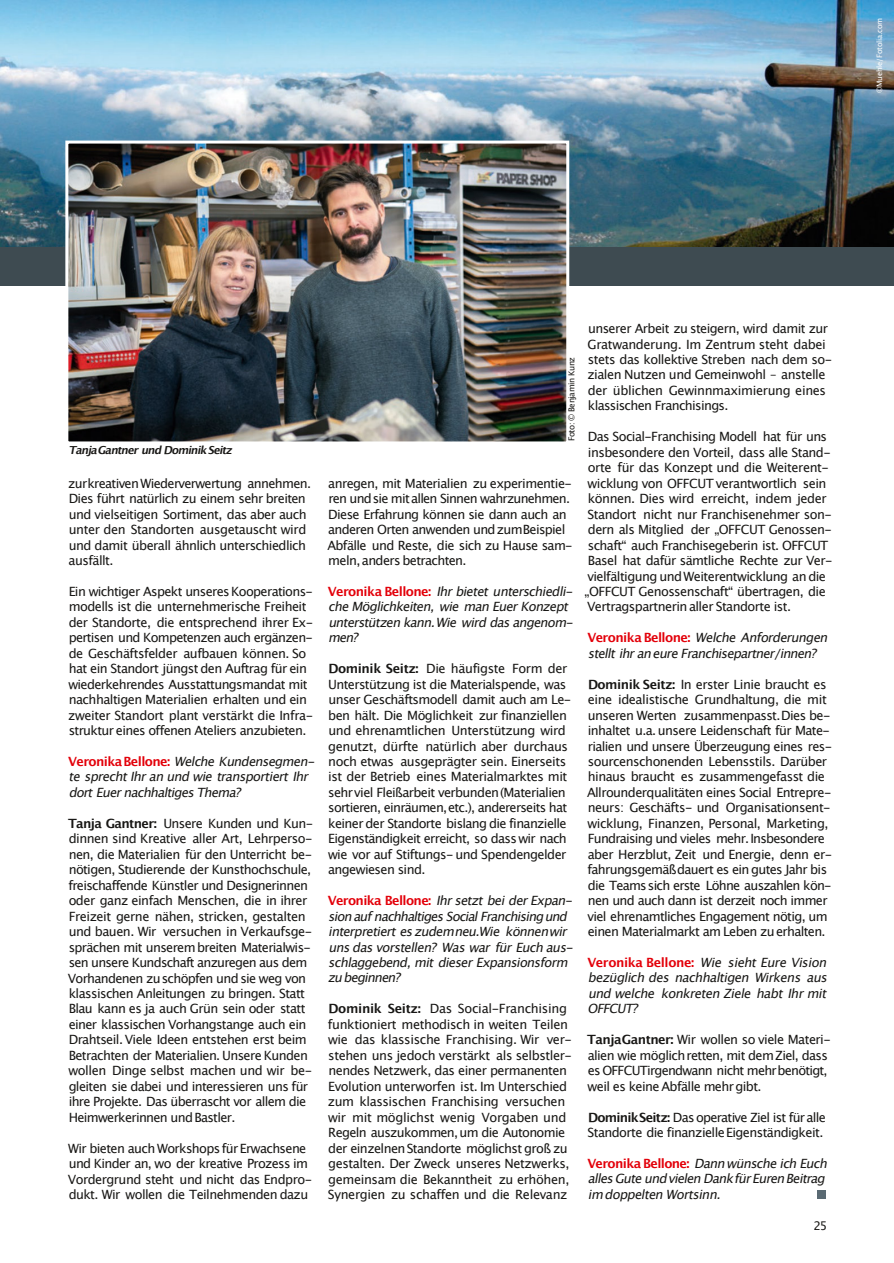
<style>
.page{position:relative;width:894px;height:1263px;background:#fff}
.page>*{position:absolute;margin:0;border:0;box-sizing:border-box;transform-origin:0 0}
.t1{font:12.75px/15.5px "Lucida Grande";letter-spacing:-.045em;color:#181715}
.t2{font:italic 12.75px/15.5px "Lucida Grande";letter-spacing:-.045em;color:#181715}
.t3{font:12px "Lucida Grande";color:#181715}
.t4{font:italic 700 11.1px "Lucida Grande";color:#181715}
.t5{font:8.25px "Lucida Grande";letter-spacing:-.05em;color:#181715}
.t6{font:7.5px "Lucida Grande";letter-spacing:-.03em;color:#fff}
.s1{font-weight:700;font-style:normal;color:#e3000a}
.s2{font-weight:700}
</style>
<div class="page">
<img style="left:0;top:0;width:893px;height:247px">
<div style="left:0;top:247px;width:893px;height:38px;background:#3e4b51"></div>
<div style="left:817px;top:1190px;width:8px;height:9px;background:#5a6a73"></div>
<img style="left:64px;top:139px;width:506px;height:303px">
<p class="t6" style="left:876px;top:93px;width:76px;rotate:-90deg">©Muehle/Fotolia.com</p>
<p class="t4" style="left:69px;top:445px;width:167px">TanjaGantner und Dominik Seitz</p>
<p class="t1" style="left:68px;top:476px;width:244px">zurkreativen Wiederverwertung annehmen.<br>Dies führt natürlich zu einem sehr breiten und vielseitigen Sortiment, das aber auch unter den Standorten ausgetauscht wird und damit überall ähnlich unterschiedlich ausfällt.</p>
<p class="t1" style="left:68px;top:585px;width:246px">Ein wichtiger Aspekt unseresKooperations&shy;modells ist die unternehmerische Freiheit der Standorte, die entsprechend ihrer Ex&shy;pertisen und Kompetenzen auch ergänzen&shy;de Geschäftsfelder aufbauen können. So hat ein Standort jüngst den Auftrag für ein wiederkehrendes Ausstattungsmandat mit nachhaltigen Materialien erhalten und ein zweiter Standort plant verstärkt die Infra&shy;struktur eines offenen Ateliers anzubieten.</p>
<p class="t2" style="left:68px;top:755px;width:250px"><span class="s1">VeronikaBellone:</span> Welche Kundensegmen&shy;te sprecht Ihr an und wie transportiert Ihr dort Euer nachhaltiges Thema?</p>
<p class="t1" style="left:68px;top:816px;width:246px"><span class="s2">Tanja Gantner:</span> Unsere Kunden und Kun&shy;dinnen sind Kreative aller Art, Lehrperso&shy;nen, die Materialien für den Unterricht be&shy;nötigen, Studierende der Kunsthochschule, freischaffende Künstler und Designerinnen oder ganz einfach Menschen, die in ihrer Freizeit gerne nähen, stricken, gestalten und bauen. Wir versuchen in Verkaufsge&shy;sprächen mit unserem breiten Materialwis&shy;sen unsere Kundschaft anzuregen aus dem Vorhandenen zuschöpfen und sie weg von klassischen Anleitungen zu bringen. Statt Blau kann es ja auch Grün sein oder statt einer klassischen Vorhangstange auch ein Drahtseil. Viele Ideen entstehen erst beim Betrachten der Materialien. Unsere Kunden wollen Dinge selbst machen und wir be&shy;gleiten sie dabei und interessieren uns für ihre Projekte. Das überrascht vor allem die Heimwerkerinnen undBastler.</p>
<p class="t1" style="left:68px;top:1141px;width:245px">Wir bieten auch Workshops für Erwachsene und Kinder an, wo der kreative Prozess im Vordergrund steht und nicht das Endpro&shy;dukt. Wir wollen die Teilnehmenden dazu</p>
<p class="t5" style="left:567px;top:441px;width:86px;rotate:-90deg">Foto: © Benjamin Kunz</p>
<p class="t1" style="left:327px;top:476px;width:247px">anregen, mit Materialien zu experimentie&shy;ren undsie mit allen Sinnen wahrzunehmen.<br>Diese Erfahrung können sie dann auch an anderen Orten anwenden undzumBeispiel Abfälle und Reste, die sich zu Hause sam&shy;meln, anders betrachten.</p>
<p class="t2" style="left:327px;top:585px;width:249px"><span class="s1">Ve ro n i ka Be l l o n e :</span> Ihr bietet unterschiedli&shy;che Möglichkeiten, wie man Euer Konzept unterstützen kann.Wie wird das angenom&shy;men?</p>
<p class="t1" style="left:328px;top:662px;width:245px"><span class="s2">Dominik Seitz:</span> Die häufigste Form der Unterstützung ist die Materialspende, was unser Geschäftsmodell damit auch am Le&shy;ben hält. Die Möglichkeit zur finanziellen und ehrenamtlichen Unterstützung wird genutzt, dürfte natürlich aber durchaus noch etwas ausgeprägter sein. Einerseits ist der Betrieb eines Materialmarktes mit sehrviel Fleißarbeit verbunden(Materialien sortieren, einräumen,etc.), andererseits hat keiner der Standorte bislang die finanzielle Eigenständigkeit erreicht, so dass wir nach wie vor auf Stiftungs- und Spendengelder angewiesen sind.</p>
<p class="t2" style="left:327px;top:894px;width:249px"><span class="s1">Veronika Bellone:</span> Ihrsetzt bei derExpan&shy;sion auf nachhaltiges Social Franchisingund interpretiert es zudemneu.Wie könnenwir uns das vorstellen? Was war für Euch aus&shy;schlaggebend, mit dieser Expansionsform zu beginnen?</p>
<p class="t1" style="left:328px;top:1002px;width:246px"><span class="s2">Dominik Seitz:</span> Das Social-Franchising funktioniert methodisch in weiten Teilen wie das klassische Franchising. Wir ver&shy;stehen uns jedoch verstärkt als selbstler&shy;nendes Netzwerk, das einer permanenten Evolution unterworfen ist. Im Unterschied zum klassischen Franchising versuchen wir mit möglichst wenig Vorgaben und Regeln auszukommen, um die Autonomie der einzelnenStandorte möglichst groß zu gestalten. Der Zweck unseres Netzwerks, gemeinsam die Bekanntheit zu erhöhen, Synergien zu schaffen und die Relevanz</p>
<p class="t1" style="left:587px;top:322px;width:246px">unserer Arbeit zu steigern, wird damit zur Gratwanderung. Im Zentrum steht dabei stets das kollektive Streben nach dem so&shy;zialen Nutzen und Gemeinwohl – anstelle der üblichen Gewinnmaximierung eines klassischen Franchisings.</p>
<p class="t1" style="left:584px;top:430px;width:249px">Das Social-Franchising Modell hat für uns insbesondere den Vorteil, dass alle Stand&shy;orte für das Konzept und die Weiterent&shy;wicklung von OFFCUT verantwortlich sein können. Dies wird erreicht, indem jeder Standort nicht nur Franchisenehmer son&shy;dern als Mitglied der „OFFCUT Genossen&shy;schaft“ auch Franchisegeberin ist. OFFCUT Basel hat dafür sämtliche Rechte zur Ver&shy;vielfältigung undWeiterentwicklung an die „OFFCUT Genossenschaft“ übertragen, die Vertragspartnerin aller Standorte ist.</p>
<p class="t2" style="left:587px;top:631px;width:244px"><span class="s1">Veronika Bellone:</span> Welche Anforderungen stellt ihr an eure Franchisepartner/innen?</p>
<p class="t1" style="left:587px;top:677px;width:246px"><span class="s2">Dominik Seitz:</span> In erster Linie braucht es eine idealistische Grundhaltung, die mit unseren Werten zusammenpasst.Dies be&shy;inhaltet u.a. unsere Leidenschaft für Mate&shy;rialien und unsere Überzeugung eines res&shy;sourcenschonenden Lebensstils. Darüber hinaus braucht es zusammengefasst die Allrounderqualitäten eines Social Entrepre&shy;neurs: Geschäfts- und Organisationsent&shy;wicklung, Finanzen, Personal, Marketing, Fundraising und vieles mehr.Insbesondere aber Herzblut, Zeit und Energie, denn er&shy;fahrungsgemäßdauert es ein gutes Jahr bis die Teams sich erste Löhne auszahlen kön&shy;nen und auch dann ist derzeit noch immer viel ehrenamtliches Engagement nötig, um einen Materialmarkt am Leben zuerhalten.</p>
<p class="t2" style="left:587px;top:956px;width:243px;text-align:justify"><span class="s1">Veronika Bellone:</span> Wie sieht Eure Vision bezüglich des nachhaltigen Wirkens aus und welche konkreten Ziele habt Ihr mit OFFCUT?</p>
<p class="t1" style="left:587px;top:1033px;width:245px"><span class="s2">TanjaGantner:</span> Wir wollen so viele Materi&shy;alien wie möglichretten, mit demZiel, dass es OFFCUTirgendwann nicht mehrbenötigt, weil es keine Abfälle mehr gibt.</p>
<p class="t1" style="left:587px;top:1110px;width:240px"><span class="s2">DominikSeitz:</span> Das operative Ziel ist füralle<br>Standorte die finanzielleEigenständigkeit.</p>
<p class="t2" style="left:587px;top:1157px;width:243px"><span class="s1">Veronika Bellone:</span> Dannwünsche ich Euch alles Gute und vielen Dankfür Euren Beitrag im doppelten Wortsinn.</p>
<p class="t3" style="left:813px;top:1221px;width:15px">25</p>
</div>
